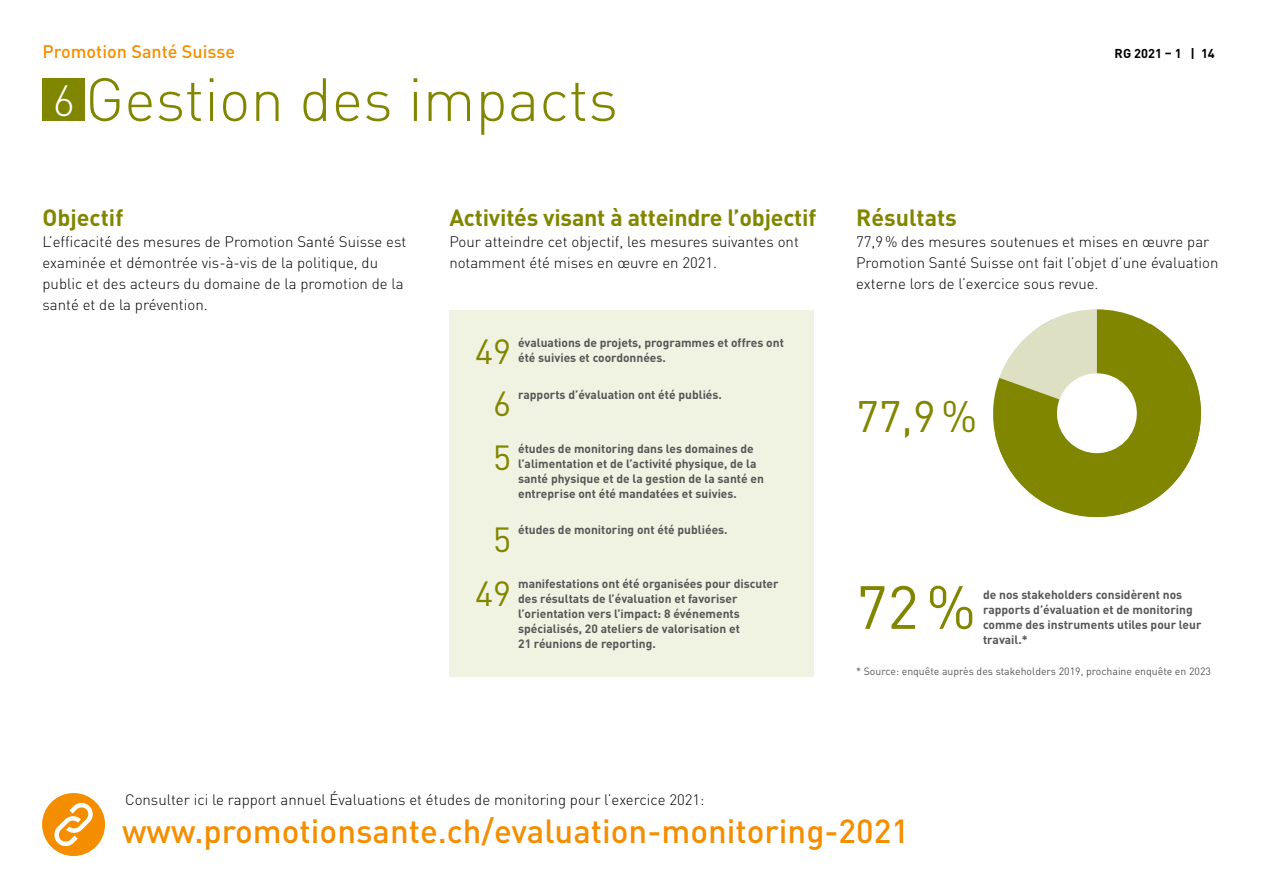
<style>
.page{position:relative;width:1263px;height:893px;background:#fff}
.page>*{position:absolute;margin:0;border:0;box-sizing:border-box;transform-origin:0 0}
.t1{font:300 60px "DIN Pro";color:#818600}
.t2{font:60px "DIN Pro";color:#818600}
.t3{font:43.5px "DIN Pro";color:#818600}
.t4{font:34.5px "DIN Pro";color:#818600}
.t5{font:500 33px "DIN Pro";color:#f48e00}
.t6{font:700 23.25px "DIN Pro";letter-spacing:-.01em;color:#818600}
.t7{font:500 18px "DIN Pro";color:#f48e00}
.t8{font:300 15px/21px "DIN Pro";color:#000}
.t9{font:700 12.75px "DIN Pro";color:#000}
.t10{font:700 12px/15px "DIN Pro";color:#555756}
.t11{font:10.5px "DIN Pro";color:#555756}
.s1{font-size:43.2px;color:#fff}
</style>
<div class="page">
<svg style="left:42px;top:793px;width:63px;height:63px"></svg>
<div style="left:43px;top:78px;width:42px;height:43px;background:#818600"></div>
<div style="left:449px;top:310px;width:365px;height:366px;background:#f1f3e2"></div>
<svg style="left:1044px;top:309px;width:107px;height:15px"></svg>
<svg style="left:993px;top:324px;width:209px;height:194px;fill:#818600"></svg>
<div style="left:1057px;top:373px;width:80px;height:80px;background:#fff;border-radius:50%"></div>
<h3 class="t7" style="left:43px;top:39px;width:194px">Promotion Santé Suisse</h3>
<h1 class="t1" style="left:53px;top:59px;width:567px"><span class="s1">6</span> Gestion des impacts</h1>
<h3 class="t6" style="left:43px;top:202px;width:82px">Objectif</h3>
<p class="t8" style="left:43px;top:230px;width:365px">L’efficacité des mesures de Promotion Santé Suisse est examinée et démontrée vis-à-vis de la politique, du public et des acteurs du domaine de la promotion de la santé et de la prévention.</p>
<h3 class="t6" style="left:449px;top:202px;width:368px">Activités visant à atteindre l’objectif</h3>
<p class="t8" style="left:449px;top:230px;width:351px">Pour atteindre cet objectif, les mesures suivantes ont notamment été mises en œuvre en 2021.</p>
<h3 class="t4" style="left:475px;top:328px;width:38px">49</h3>
<p class="t10" style="left:518px;top:334px;width:267px">évaluations de projets, programmes et offres ont</p>
<p class="t10" style="left:518px;top:349px;width:149px">été suivies et coordonnées.</p>
<h3 class="t4" style="left:493px;top:380px;width:20px">6</h3>
<p class="t10" style="left:518px;top:386px;width:205px">rapports d’évaluation ont été publiés.</p>
<h3 class="t4" style="left:493px;top:434px;width:20px">5</h3>
<p class="t10" style="left:518px;top:440px;width:247px">études de monitoring dans les domaines de l’alimentation et de l’activité physique, de la santé physique et de la gestion de la santé en entreprise ont été mandatées et suivies.</p>
<h3 class="t4" style="left:493px;top:516px;width:20px">5</h3>
<p class="t10" style="left:518px;top:522px;width:211px">études de monitoring ont été publiées.</p>
<h3 class="t4" style="left:475px;top:570px;width:38px">49</h3>
<p class="t10" style="left:518px;top:576px;width:262px">manifestations ont été organisées pour discuter des résultats de l’évaluation et favoriser l’orientation vers l’impact: 8 événements spécialisés, 20 ateliers de valorisation et<br>21 réunions de reporting.</p>
<p class="t9" style="left:1114px;top:45px;width:102px">RG 2021 – 1 | 14</p>
<h3 class="t6" style="left:856px;top:202px;width:102px">Résultats</h3>
<p class="t8" style="left:856px;top:230px;width:364px">77,9% des mesures soutenues et mises en œuvre par<br>Promotion Santé Suisse ont fait l’objet d’une évaluation externe lors de l’exercice sous revue.</p>
<h2 class="t3" style="left:856px;top:386px;width:123px">77,9%</h2>
<h1 class="t2" style="left:856px;top:566px;width:121px">72%</h1>
<p class="t10" style="left:983px;top:586px;width:220px">de nos stakeholders considèrent nos rapports d’évaluation et de monitoring comme des instruments utiles pour leur travail.*</p>
<p class="t11" style="left:856px;top:664px;width:356px">* Source: enquête auprès des stakeholders 2019, prochaine enquête en 2023</p>
<p class="t8" style="left:125px;top:788px;width:581px">Consulter ici le rapport annuel Évaluations et études de monitoring pour l’exercice 2021:</p>
<h3 class="t5" style="left:122px;top:809px;width:788px">www.promotionsante.ch/evaluation-monitoring-2021</h3>
</div>
